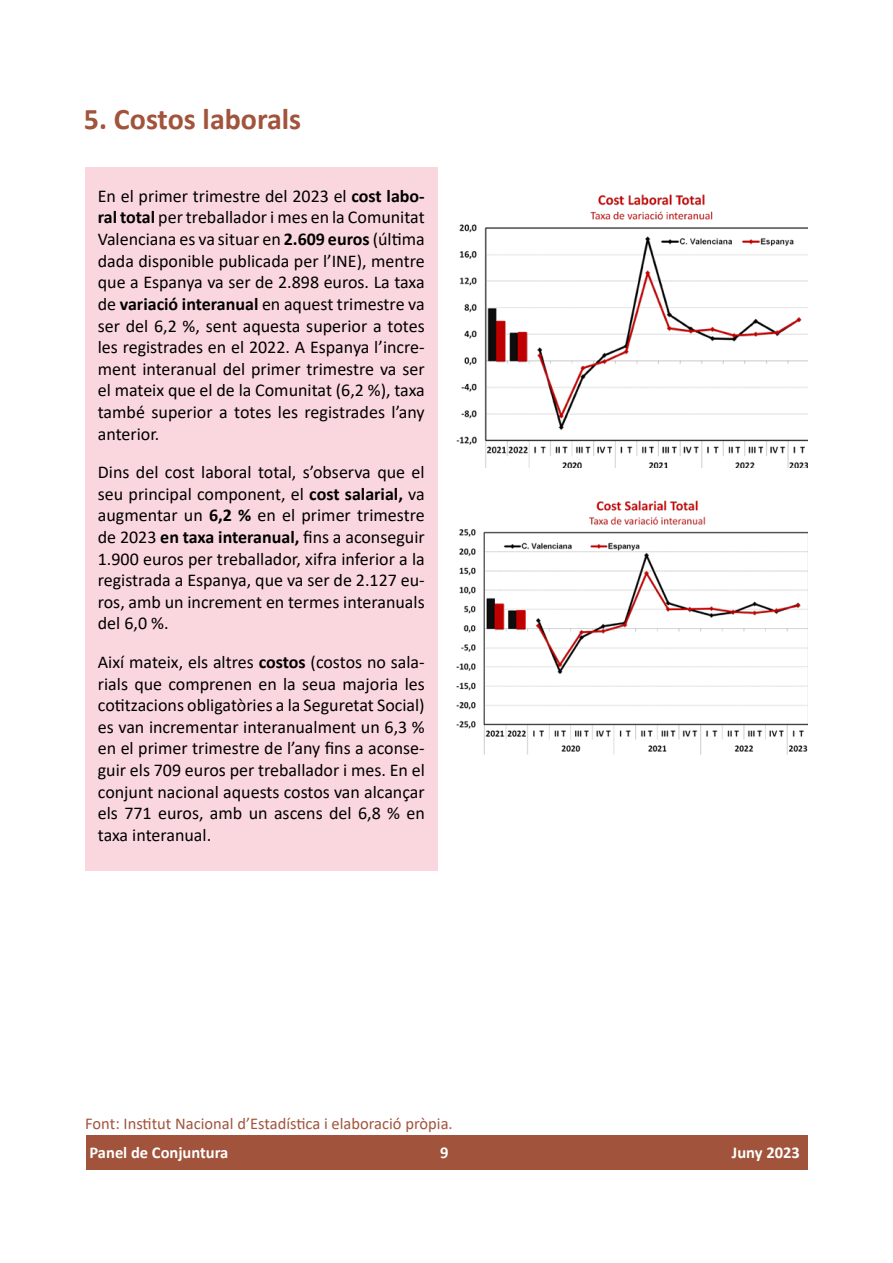
<style>
.page{position:relative;width:893px;height:1263px;background:#fff}
.page>*{position:absolute;margin:0;border:0;box-sizing:border-box;transform-origin:0 0}
.t1{font:700 30px "Calibri";color:#a1543b}
.t2{font:18px/21.6px "Calibri";color:#000;text-align:justify}
.t3{font:16.5px "Calibri";color:#a1543b}
.t4{font:700 16.5px "Calibri";color:#fff}
.s1{font-weight:700}
</style>
<div class="page">
<div style="left:86px;top:1135px;width:721px;height:34px;background:#a1543b"></div>
<div style="left:85px;top:167px;width:352px;height:703px;background:#fad7de"></div>
<img style="left:456px;top:194px;width:352px;height:274px">
<img style="left:456px;top:500px;width:352px;height:255px">
<h1 class="t1" style="left:84px;top:98px;width:219px">5. Costos laborals</h1>
<p class="t2" style="left:98px;top:185px;width:328px">En el primer trimestre del 2023 el <span class="s1">cost labo&shy;ral total</span> per treballador i mes en la Comunitat Valenciana es va situar en <span class="s1">2.609 euros</span> (última dada disponible publicada per l’INE), mentre que a Espanya va ser de 2.898 euros. La taxa de <span class="s1">variació interanual</span> en aquest trimestre va ser del 6,2 %, sent aquesta superior a totes les registrades en el 2022. A Espanya l’incre&shy;ment interanual del primer trimestre va ser el mateix que el de la Comunitat (6,2 %), taxa també superior a totes les registrades l’any anterior.</p>
<p class="t2" style="left:98px;top:461px;width:328px">Dins del cost laboral total, s’observa que el seu principal component, el <span class="s1">cost salarial,</span> va augmentar un <span class="s1">6,2 %</span> en el primer trimestre de 2023 <span class="s1">en taxa interanual,</span> fins a aconseguir 1.900 euros per treballador, xifra inferior a la registrada a Espanya, que va ser de 2.127 eu&shy;ros, amb un increment en termes interanuals del 6,0 %.</p>
<p class="t2" style="left:98px;top:651px;width:328px">Així mateix, els altres <span class="s1">costos</span> (costos no sala&shy;rials que comprenen en la seua majoria les cotitzacions obligatòries a la Seguretat Social) es van incrementar interanualment un 6,3 % en el primer trimestre de l’any fins a aconse&shy;guir els 709 euros per treballador i mes. En el conjunt nacional aquests costos van alcançar els 771 euros, amb un ascens del 6,8 % en taxa interanual.</p>
<p class="t3" style="left:85px;top:1112px;width:369px">Font: Institut Nacional d’Estadística i elaboració pròpia.</p>
<p class="t4" style="left:90px;top:1141px;width:140px">Panel de Conjuntura</p>
<p class="t4" style="left:440px;top:1141px;width:10px">9</p>
<p class="t4" style="left:732px;top:1141px;width:69px">Juny 2023</p>
</div>
